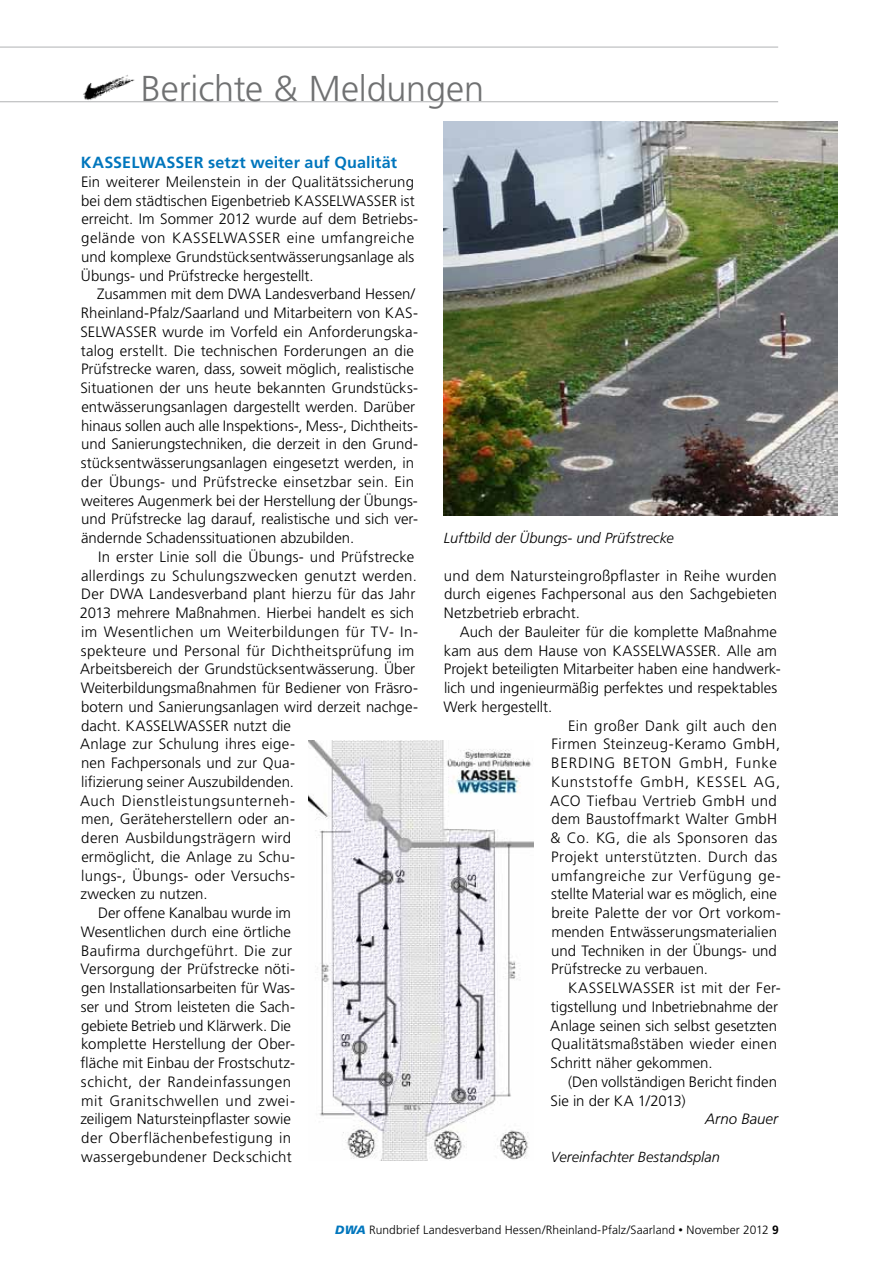
<style>
.page{position:relative;width:893px;height:1263px;background:#fff}
.page>*{position:absolute;margin:0;border:0;box-sizing:border-box;transform-origin:0 0}
.t1{font:300 36px "Frutiger";letter-spacing:-.005em;color:#707172}
.t2{font:700 16.2px "Frutiger";letter-spacing:.005em;color:#0076bd}
.t3{font:300 15px/18.8px "Frutiger";letter-spacing:.005em;color:#000}
.t4{font:300 15px "Frutiger";letter-spacing:.025em;color:#000}
.t5{font:300 15px "Frutiger";letter-spacing:.03em;color:#000}
.t6{font:300 15px "Frutiger";letter-spacing:.035em;color:#000}
.t7{font:300 15px "Frutiger";letter-spacing:.04em;color:#000}
.t8{font:300 15px "Frutiger";letter-spacing:.05em;color:#000}
.t9{font:300 15px "Frutiger";letter-spacing:.065em;color:#000}
.t10{font:italic 300 15px "Frutiger";color:#000}
.t11{font:italic 300 14.7px "Frutiger";color:#000}
.t12{font:300 12px "Frutiger";letter-spacing:.005em;color:#000}
.s1{font-weight:900;font-style:italic;color:#0076bd}
.s2{font-size:9px}
.s3{font-weight:700}
</style>
<div class="page">
<hr style="left:0;top:101px;width:778px;height:1px;background:#b1b3b4">
<hr style="left:0;top:47px;width:778px;height:1px;background:#b1b3b4">
<img style="left:79px;top:74px;width:62px;height:29px">
<img style="left:444px;top:122px;width:394px;height:394px">
<img style="left:309px;top:740px;width:225px;height:421px">
<h1 class="t1" style="left:141px;top:69px;width:345px">Berichte &amp; Meldungen</h1>
<p class="t2" style="left:81px;top:153px;width:317px">KASSELWASSER setzt weiter auf Qualität</p>
<p class="t3" style="left:81px;top:172px;width:339px">Ein weiterer Meilenstein in der Qualitätssicherung bei dem städtischen Eigenbetrieb KASSELWASSER ist erreicht. Im Sommer 2012 wurde auf dem Betriebs&shy;gelände von KASSELWASSER eine umfangreiche und komplexe Grundstücksentwässerungsanlage als Übungs- und Prüfstrecke hergestellt.</p>
<p class="t3" style="left:80px;top:285px;width:339px;text-indent:17px">Zusammen mit dem DWA Landesverband Hessen/ Rheinland-Pfalz/Saarland und Mitarbeitern von KAS-SELWASSER wurde im Vorfeld ein Anforderungska&shy;talog erstellt. Die technischen Forderungen an die Prüfstrecke waren, dass, soweit möglich, realistische Situationen der uns heute bekannten Grundstücks&shy;entwässerungsanlagen dargestellt werden. Darüber hinaus sollen auch alle Inspektions-, Mess-, Dichtheits&shy;und Sanierungstechniken, die derzeit in den Grund&shy;stücksentwässerungsanlagen eingesetzt werden, in der Übungs- und Prüfstrecke einsetzbar sein. Ein weiteres Augenmerk bei der Herstellung der Übungs&shy;und Prüfstrecke lag darauf, realistische und sich ver&shy;ändernde Schadenssituationen abzubilden.</p>
<p class="t3" style="left:98px;top:547px;width:317px">In erster Linie soll die Übungs- und Prüfstrecke</p>
<p class="t3" style="left:81px;top:566px;width:337px">allerdings zu Schulungszwecken genutzt werden.</p>
<p class="t3" style="left:81px;top:585px;width:336px">Der DWA Landesverband plant hierzu für das Jahr</p>
<p class="t3" style="left:80px;top:603px;width:336px">2013 mehrere Maßnahmen. Hierbei handelt es sich</p>
<p class="t4" style="left:81px;top:623px;width:338px">im Wesentlichen um Weiterbildungen für TV- In-</p>
<p class="t3" style="left:81px;top:641px;width:335px">spekteure und Personal für Dichtheitsprüfung im</p>
<p class="t3" style="left:80px;top:660px;width:337px">Arbeitsbereich der Grundstücksentwässerung. Über</p>
<p class="t3" style="left:81px;top:678px;width:339px">Weiterbildungsmaßnahmen für Bediener von Fräsro-</p>
<p class="t3" style="left:81px;top:697px;width:338px">botern und Sanierungsanlagen wird derzeit nachge-</p>
<p class="t3" style="left:81px;top:716px;width:211px">dacht. KASSELWASSER nutzt die</p>
<p class="t3" style="left:80px;top:735px;width:216px">Anlage zur Schulung ihres eige-</p>
<p class="t3" style="left:81px;top:753px;width:215px">nen Fachpersonals und zur Qua-</p>
<p class="t3" style="left:81px;top:772px;width:214px">lifizierung seiner Auszubildenden.</p>
<p class="t7" style="left:80px;top:792px;width:216px">Auch Dienstleistungsunterneh-</p>
<p class="t3" style="left:81px;top:810px;width:215px">men, Geräteherstellern oder an-</p>
<p class="t3" style="left:81px;top:828px;width:211px">deren Ausbildungsträgern wird</p>
<p class="t3" style="left:81px;top:847px;width:215px">ermöglicht, die Anlage zu Schu-</p>
<p class="t3" style="left:81px;top:866px;width:215px">lungs-, Übungs- oder Versuchs-</p>
<p class="t3" style="left:80px;top:885px;width:129px">zwecken zu nutzen.</p>
<p class="t3" style="left:98px;top:903px;width:194px">Der offene Kanalbau wurde im</p>
<p class="t3" style="left:81px;top:922px;width:212px">Wesentlichen durch eine örtliche</p>
<p class="t3" style="left:81px;top:941px;width:213px">Baufirma durchgeführt. Die zur</p>
<p class="t3" style="left:80px;top:960px;width:216px">Versorgung der Prüfstrecke nöti-</p>
<p class="t3" style="left:81px;top:978px;width:215px">gen Installationsarbeiten für Was-</p>
<p class="t3" style="left:81px;top:997px;width:216px">ser und Strom leisteten die Sach-</p>
<p class="t3" style="left:81px;top:1016px;width:211px">gebiete Betrieb und Klärwerk. Die</p>
<p class="t3" style="left:81px;top:1035px;width:215px">komplette Herstellung der Ober-</p>
<p class="t3" style="left:81px;top:1053px;width:216px">fläche mit Einbau der Frostschutz-</p>
<p class="t5" style="left:81px;top:1073px;width:212px">schicht, der Randeinfassungen</p>
<p class="t6" style="left:81px;top:1092px;width:215px">mit Granitschwellen und zwei-</p>
<p class="t3" style="left:80px;top:1110px;width:212px">zeiligem Natursteinpflaster sowie</p>
<p class="t5" style="left:81px;top:1129px;width:211px">der Oberflächenbefestigung in</p>
<p class="t3" style="left:81px;top:1147px;width:212px">wassergebundener Deckschicht</p>
<p class="t11" style="left:444px;top:530px;width:232px">Luftbild der Übungs- und Prüfstrecke</p>
<p class="t3" style="left:444px;top:566px;width:335px;text-align:justify">und dem Natursteingroßpflaster in Reihe wurden durch eigenes Fachpersonal aus den Sachgebieten Netzbetrieb erbracht.</p>
<p class="t3" style="left:460px;top:622px;width:318px">Auch der Bauleiter für die komplette Maßnahme</p>
<p class="t3" style="left:444px;top:641px;width:334px">kam aus dem Hause von KASSELWASSER. Alle am</p>
<p class="t3" style="left:444px;top:660px;width:339px">Projekt beteiligten Mitarbeiter haben eine handwerk-</p>
<p class="t3" style="left:444px;top:678px;width:335px">lich und ingenieurmäßig perfektes und respektables</p>
<p class="t3" style="left:444px;top:697px;width:110px">Werk hergestellt.</p>
<p class="t4" style="left:568px;top:717px;width:210px">Ein großer Dank gilt auch den</p>
<p class="t4" style="left:551px;top:736px;width:230px">Firmen Steinzeug-Keramo GmbH,</p>
<p class="t9" style="left:551px;top:754px;width:227px">BERDING BETON GmbH, Funke</p>
<p class="t8" style="left:551px;top:773px;width:231px">Kunststoffe GmbH, KESSEL AG,</p>
<p class="t4" style="left:550px;top:792px;width:228px">ACO Tiefbau Vertrieb GmbH und</p>
<p class="t3" style="left:551px;top:810px;width:227px">dem Baustoffmarkt Walter GmbH</p>
<p class="t5" style="left:550px;top:829px;width:228px">&amp; Co. KG, die als Sponsoren das</p>
<p class="t5" style="left:551px;top:848px;width:227px">Projekt unterstützten. Durch das</p>
<p class="t6" style="left:551px;top:867px;width:231px">umfangreiche zur Verfügung ge-</p>
<p class="t3" style="left:551px;top:885px;width:227px">stellte Material war es möglich, eine</p>
<p class="t3" style="left:551px;top:903px;width:231px">breite Palette der vor Ort vorkom-</p>
<p class="t3" style="left:551px;top:922px;width:227px">menden Entwässerungsmaterialien</p>
<p class="t3" style="left:551px;top:941px;width:227px">und Techniken in der Übungs- und</p>
<p class="t3" style="left:551px;top:960px;width:158px">Prüfstrecke zu verbauen.</p>
<p class="t3" style="left:568px;top:978px;width:214px">KASSELWASSER ist mit der Fer-</p>
<p class="t3" style="left:551px;top:997px;width:229px">tigstellung und Inbetriebnahme der</p>
<p class="t3" style="left:550px;top:1016px;width:228px">Anlage seinen sich selbst gesetzten</p>
<p class="t3" style="left:551px;top:1035px;width:228px">Qualitätsmaßstäben wieder einen</p>
<p class="t3" style="left:551px;top:1053px;width:163px">Schritt näher gekommen.</p>
<p class="t3" style="left:568px;top:1072px;width:210px">(Den vollständigen Bericht finden</p>
<p class="t3" style="left:551px;top:1091px;width:137px">Sie in der KA 1/2013)</p>
<p class="t10" style="left:705px;top:1111px;width:74px">Arno Bauer</p>
<p class="t11" style="left:551px;top:1148px;width:170px">Vereinfachter Bestandsplan</p>
<p class="t12" style="left:335px;top:1223px;width:445px"><span class="s1">DWA</span> Rundbrief Landesverband Hessen/Rheinland-Pfalz/Saarland <span class="s2">•</span> November 2012 <span class="s3">9</span></p>
</div>
